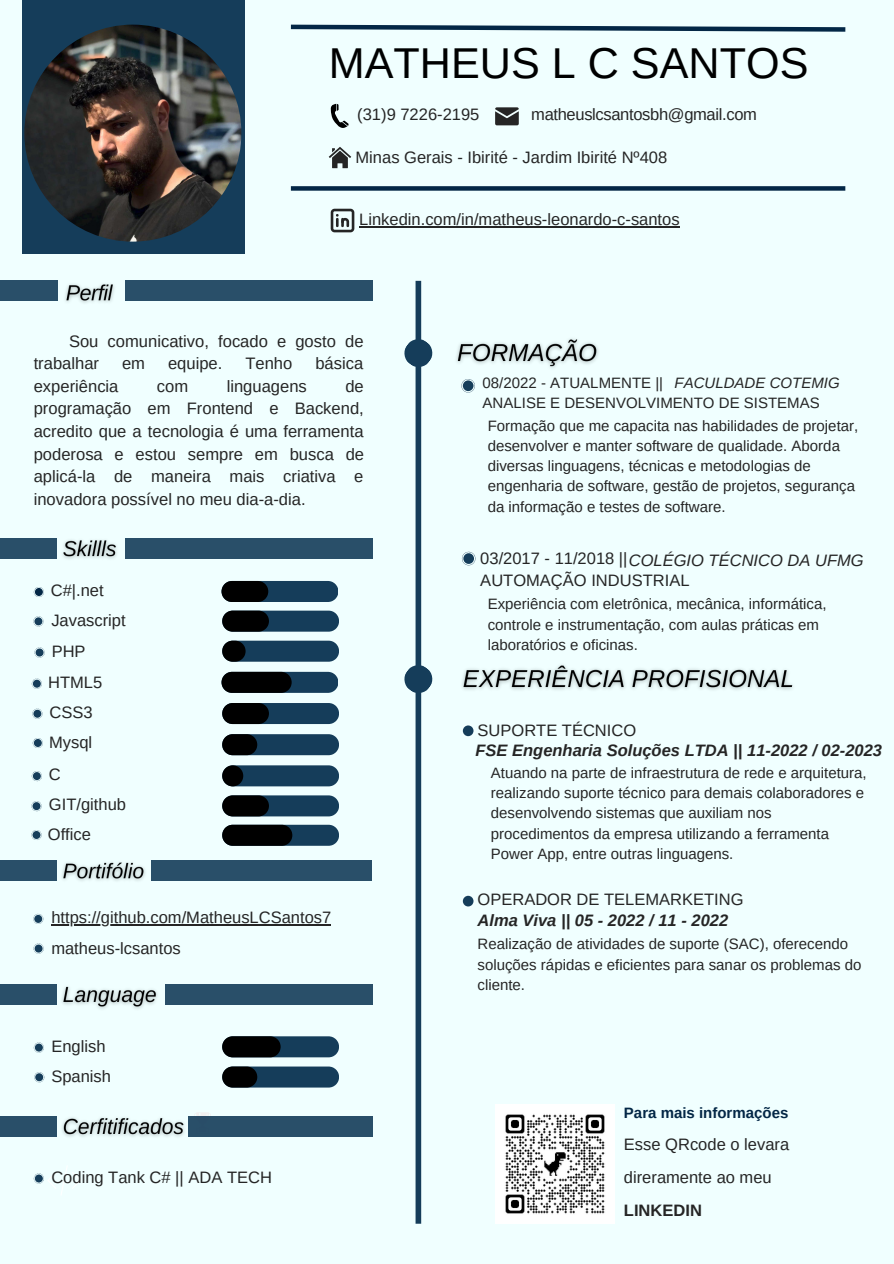
<style>
.page{position:relative;width:894px;height:1264px;background:#fff}
.page>*{position:absolute;margin:0;border:0;box-sizing:border-box;transform-origin:0 0}
.t1{font:43.2px "Arimo";color:#000}
.t2{font:16.5px/22.5px "Arimo";color:#252525}
.t3{font:italic 700 16.5px "Arimo";color:#252525}
.t4{font:16.5px "Arimo";letter-spacing:-.02em;color:#252525}
.t5{font:italic 16.5px "Arimo";color:#252525}
.t6{font:700 16.5px "Arimo";color:#252525}
.t7{font:15px/20.2px "Arimo";color:#252525}
.t8{font:700 15px "Arimo";color:#032746}
.t9{font:italic 15px "Arimo";color:#252525}
</style>
<div class="page">
<div style="left:0;top:0;width:893px;height:1263px;background:#f0ffff"></div>
<div style="left:0;top:280px;width:58px;height:21px;background:#294f69"></div>
<div style="left:22px;top:0;width:222px;height:253px;background:#153d5a"></div>
<img style="left:24px;top:25px;width:217px;height:216px;border-radius:50%">
<svg style="left:495px;top:107px;width:23px;height:18px"></svg>
<svg style="left:328px;top:147px;width:23px;height:21px"></svg>
<svg style="left:221px;top:581px;width:117px;height:21px;background:#152e3f"></svg>
<svg style="left:222px;top:610px;width:117px;height:21px;background:#1a3344"></svg>
<svg style="left:222px;top:703px;width:117px;height:21px;background:#152e3f"></svg>
<svg style="left:222px;top:795px;width:117px;height:21px;background:#183142"></svg>
<svg style="left:222px;top:824px;width:117px;height:21px;background:#172833"></svg>
<svg style="left:221px;top:672px;width:117px;height:21px;background:#12222e"></svg>
<svg style="left:222px;top:765px;width:117px;height:21px;background:#1d3e55"></svg>
<svg style="left:222px;top:1036px;width:117px;height:21px;background:#152a38"></svg>
<svg style="left:222px;top:1066px;width:117px;height:21px;background:#1c384c"></svg>
<svg style="left:196px;top:1112px;width:15px;height:3px"></svg>
<div style="left:415px;top:281px;width:6px;height:942px;background:#153d5a"></div>
<img style="left:495px;top:1104px;width:119px;height:119px">
<svg style="left:462px;top:552px;width:13px;height:13px"></svg>
<svg style="left:462px;top:725px;width:12px;height:12px"></svg>
<svg style="left:462px;top:895px;width:12px;height:12px"></svg>
<img style="left:65px;top:284px;width:49px;height:19px">
<img style="left:62px;top:862px;width:83px;height:19px">
<img style="left:62px;top:986px;width:96px;height:23px">
<img style="left:63px;top:540px;width:54px;height:19px">
<img style="left:62px;top:1118px;width:128px;height:19px">
<div style="left:125px;top:280px;width:248px;height:21px;background:#294f69"></div>
<div style="left:125px;top:538px;width:248px;height:21px;background:#294f69"></div>
<div style="left:0;top:538px;width:57px;height:21px;background:#294f69"></div>
<div style="left:0;top:860px;width:57px;height:21px;background:#294f69"></div>
<div style="left:151px;top:860px;width:221px;height:21px;background:#294f69"></div>
<div style="left:0;top:984px;width:57px;height:20px;background:#294f69"></div>
<div style="left:165px;top:984px;width:208px;height:20px;background:#294f69"></div>
<div style="left:0;top:1115px;width:57px;height:21px;background:#294f69"></div>
<div style="left:188px;top:1115px;width:185px;height:21px;background:#294f69"></div>
<div style="left:291px;top:186px;width:554px;height:5px;background:#032746"></div>
<svg style="left:330px;top:104px;width:18px;height:24px"></svg>
<svg style="left:290px;top:24px;width:556px;height:8px"></svg>
<img style="left:462px;top:665px;width:331px;height:25px">
<svg style="left:330px;top:209px;width:42px;height:23px"></svg>
<hr style="left:372px;top:226px;width:307px;height:1px;background:#252525">
<hr style="left:51px;top:924px;width:280px;height:1px;background:#252525">
<img style="left:456px;top:339px;width:142px;height:29px">
<svg style="left:404px;top:663px;width:29px;height:32px"></svg>
<svg style="left:404px;top:337px;width:29px;height:32px"></svg>
<svg style="left:34px;top:587px;width:10px;height:10px"></svg>
<svg style="left:33px;top:616px;width:10px;height:10px"></svg>
<svg style="left:32px;top:678px;width:10px;height:10px"></svg>
<svg style="left:461px;top:379px;width:14px;height:13px"></svg>
<svg style="left:32px;top:708px;width:10px;height:10px"></svg>
<svg style="left:31px;top:801px;width:11px;height:10px"></svg>
<svg style="left:31px;top:830px;width:11px;height:10px"></svg>
<svg style="left:32px;top:771px;width:10px;height:10px"></svg>
<svg style="left:33px;top:913px;width:10px;height:11px"></svg>
<svg style="left:34px;top:943px;width:10px;height:10px"></svg>
<svg style="left:34px;top:1042px;width:10px;height:10px"></svg>
<svg style="left:34px;top:1072px;width:10px;height:10px"></svg>
<svg style="left:34px;top:1168px;width:47px;height:27px"></svg>
<svg style="left:222px;top:734px;width:117px;height:21px;background:#193549"></svg>
<svg style="left:222px;top:640px;width:117px;height:21px;background:#1f3f56"></svg>
<svg style="left:33px;top:738px;width:10px;height:10px"></svg>
<svg style="left:34px;top:647px;width:11px;height:10px"></svg>
<h1 class="t1" style="left:328px;top:39px;width:481px">MATHEUS L C SANTOS</h1>
<p class="t4" style="left:531px;top:105px;width:227px">matheuslcsantosbh@gmail.com</p>
<p class="t2" style="left:355px;top:146px;width:313px">Minas Gerais - Ibirité - Jardim Ibirité Nº408</p>
<p class="t2" style="left:357px;top:103px;width:124px">(31)9 7226-2195</p>
<p class="t2" style="left:359px;top:208px;width:322px">Linkedin.com/in/matheus-leonardo-c-santos</p>
<p class="t2" style="left:34px;top:330px;width:331px;text-indent:35px">Sou comunicativo, focado e gosto de trabalhar</p>
<p class="t2" style="left:122px;top:352px;width:25px">em</p>
<p class="t2" style="left:168px;top:352px;width:56px">equipe.</p>
<p class="t2" style="left:245px;top:352px;width:48px">Tenho</p>
<p class="t2" style="left:315px;top:352px;width:49px">básica</p>
<p class="t2" style="left:34px;top:375px;width:86px">experiência</p>
<p class="t2" style="left:157px;top:375px;width:33px">com</p>
<p class="t2" style="left:227px;top:375px;width:82px">linguagens</p>
<p class="t2" style="left:34px;top:375px;width:332px;text-align:justify;text-indent:311px">de programação em Frontend e Backend, acredito que a tecnologia é uma ferramenta poderosa e estou sempre em busca de aplicá-la de maneira mais criativa e inovadora possível no meu dia-a-dia.</p>
<p class="t2" style="left:51px;top:579px;width:54px">C#|.net</p>
<p class="t2" style="left:51px;top:608px;width:76px">Javascript</p>
<p class="t2" style="left:52px;top:640px;width:35px">PHP</p>
<p class="t2" style="left:48px;top:667px;width:56px;line-height:30px">HTML5<br>CSS3</p>
<p class="t2" style="left:49px;top:730px;width:45px">Mysql</p>
<p class="t2" style="left:49px;top:763px;width:13px">C</p>
<p class="t2" style="left:48px;top:790px;width:80px;line-height:29.4px">GIT/github<br>Office</p>
<p class="t2" style="left:51px;top:901px;width:281px;line-height:30.8px">https://github.com/MatheusLCSantos7 matheus-lcsantos</p>
<p class="t2" style="left:51px;top:1030px;width:61px;line-height:30.5px">English<br>Spanish</p>
<p class="t2" style="left:51px;top:1165px;width:222px">Coding Tank C# || ADA TECH</p>
<p class="t7" style="left:482px;top:373px;width:338px">08/2022 - ATUALMENTE ||<br>ANALISE E DESENVOLVIMENTO DE SISTEMAS</p>
<p class="t9" style="left:674px;top:374px;width:167px">FACULDADE COTEMIG</p>
<p class="t7" style="left:487px;top:415px;width:372px">Formação que me capacita nas habilidades de projetar, desenvolver e manter software de qualidade. Aborda diversas linguagens, técnicas e metodologias de engenharia de software, gestão de projetos, segurança da informação e testes de software.</p>
<p class="t2" style="left:480px;top:547px;width:211px">03/2017 - 11/2018 ||<br>AUTOMAÇÃO INDUSTRIAL</p>
<p class="t5" style="left:628px;top:551px;width:236px">COLÉGIO TÉCNICO DA UFMG</p>
<p class="t7" style="left:487px;top:594px;width:340px">Experiência com eletrônica, mecânica, informática, controle e instrumentação, com aulas práticas em laboratórios e oficinas.</p>
<p class="t2" style="left:477px;top:719px;width:160px">SUPORTE TÉCNICO</p>
<p class="t3" style="left:475px;top:741px;width:408px">FSE Engenharia Soluções LTDA || 11-2022 / 02-2023</p>
<p class="t7" style="left:491px;top:762px;width:377px">Atuando na parte de infraestrutura de rede e arquitetura, realizando suporte técnico para demais colaboradores e desenvolvendo sistemas que auxiliam nos procedimentos da empresa utilizando a ferramenta Power App, entre outras linguagens.</p>
<p class="t2" style="left:477px;top:888px;width:267px">OPERADOR DE TELEMARKETING</p>
<p class="t3" style="left:477px;top:910px;width:252px">Alma Viva || 05 - 2022 / 11 - 2022</p>
<p class="t7" style="left:477px;top:934px;width:385px">Realização de atividades de suporte (SAC), oferecendo soluções rápidas e eficientes para sanar os problemas do cliente.</p>
<p class="t8" style="left:623px;top:1104px;width:166px">Para mais informações</p>
<p class="t2" style="left:623px;top:1128px;width:167px;line-height:32.7px">Esse QRcode o levara direramente ao meu</p>
<p class="t6" style="left:623px;top:1200px;width:79px">LINKEDIN</p>
</div>
